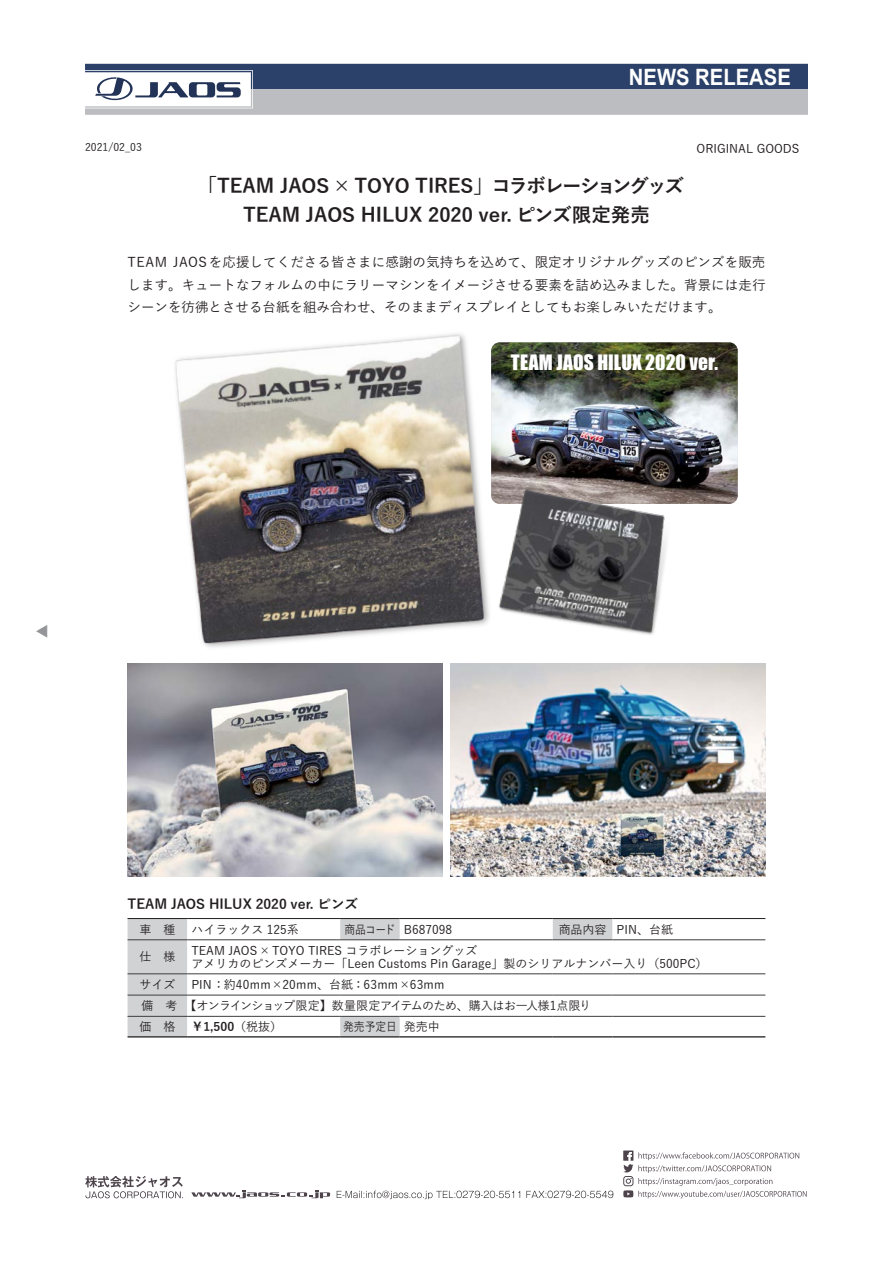
<style>
.page{position:relative;width:893px;height:1263px;background:#fff}
.page>*{position:absolute;margin:0;border:0;box-sizing:border-box;transform-origin:0 0}
.t1{font:700 22.5px "Arial";color:#fff;scale:.9 1}
.t2{font:700 19.5px "Yu Gothic";letter-spacing:-.02em;color:#231f20}
.t3{font:700 19.5px "Yu Gothic";color:#231f20}
.t4{font:19.5px "Impact";letter-spacing:.005em;color:#fff}
.ノーマル{font:500 13.5px/22.5px "Yu Gothic";color:#231f20;text-align:justify}
.t5{font:700 13.5px "Yu Gothic";color:#231f20}
.t6{font:13.5px "Koz Go Pro";color:#939598}
.t7{font:500 12px "Yu Gothic";color:#231f20}
.t8{font:500 12px "Yu Gothic";letter-spacing:-.045em;color:#231f20}
.t9{font:500 12px "Yu Gothic";color:#231f20;scale:.9 1}
.t10{font:700 12px "Yu Gothic";color:#231f20}
.t11{font:500 10.5px "Yu Gothic";color:#231f20}
.s1{font-weight:500}
</style>
<div class="page">
<svg style="left:85px;top:64px;width:723px;height:51px"></svg>
<svg style="left:85px;top:1176px;width:98px;height:22px"></svg>
<svg style="left:623px;top:1150px;width:184px;height:48px"></svg>
<svg style="left:191px;top:1191px;width:139px;height:7px"></svg>
<svg style="left:337px;top:1191px;width:276px;height:8px"></svg>
<img style="left:175px;top:333px;width:310px;height:315px">
<img style="left:491px;top:342px;width:247px;height:162px">
<img style="left:485px;top:478px;width:200px;height:157px">
<img style="left:451px;top:663px;width:314px;height:213px">
<img style="left:128px;top:663px;width:314px;height:213px">
<svg style="left:128px;top:919px;width:484px;height:117px"></svg>
<hr style="left:128px;top:918px;width:59px;height:1px;background:#231f20">
<hr style="left:187px;top:918px;width:153px;height:1px;background:#231f20">
<hr style="left:340px;top:918px;width:60px;height:1px;background:#231f20">
<hr style="left:400px;top:918px;width:153px;height:1px;background:#231f20">
<hr style="left:553px;top:918px;width:59px;height:1px;background:#231f20">
<hr style="left:612px;top:918px;width:153px;height:1px;background:#231f20">
<hr style="left:128px;top:939px;width:59px;height:1px;background:#3e3e3f">
<hr style="left:187px;top:939px;width:153px;height:1px;background:#3e3e3f">
<hr style="left:340px;top:939px;width:60px;height:1px;background:#3e3e3f">
<hr style="left:400px;top:939px;width:153px;height:1px;background:#3e3e3f">
<hr style="left:553px;top:939px;width:59px;height:1px;background:#3e3e3f">
<hr style="left:612px;top:939px;width:153px;height:1px;background:#3e3e3f">
<hr style="left:128px;top:973px;width:59px;height:1px;background:#3e3e3f">
<hr style="left:187px;top:973px;width:153px;height:1px;background:#3e3e3f">
<hr style="left:340px;top:973px;width:60px;height:1px;background:#3e3e3f">
<hr style="left:400px;top:973px;width:153px;height:1px;background:#3e3e3f">
<hr style="left:553px;top:973px;width:59px;height:1px;background:#3e3e3f">
<hr style="left:612px;top:973px;width:153px;height:1px;background:#3e3e3f">
<hr style="left:128px;top:995px;width:59px;height:1px;background:#3e3e3f">
<hr style="left:187px;top:995px;width:153px;height:1px;background:#3e3e3f">
<hr style="left:340px;top:995px;width:60px;height:1px;background:#3e3e3f">
<hr style="left:400px;top:995px;width:153px;height:1px;background:#3e3e3f">
<hr style="left:553px;top:995px;width:59px;height:1px;background:#3e3e3f">
<hr style="left:612px;top:995px;width:153px;height:1px;background:#3e3e3f">
<hr style="left:128px;top:1016px;width:59px;height:1px;background:#3e3e3f">
<hr style="left:187px;top:1016px;width:153px;height:1px;background:#3e3e3f">
<hr style="left:340px;top:1016px;width:60px;height:1px;background:#3e3e3f">
<hr style="left:400px;top:1016px;width:153px;height:1px;background:#3e3e3f">
<hr style="left:553px;top:1016px;width:59px;height:1px;background:#3e3e3f">
<hr style="left:612px;top:1016px;width:153px;height:1px;background:#3e3e3f">
<hr style="left:128px;top:1036px;width:59px;height:1px;background:#3e3e3f">
<hr style="left:187px;top:1036px;width:153px;height:1px;background:#3e3e3f">
<hr style="left:340px;top:1036px;width:60px;height:1px;background:#3e3e3f">
<hr style="left:400px;top:1036px;width:153px;height:1px;background:#3e3e3f">
<hr style="left:553px;top:1036px;width:59px;height:1px;background:#3e3e3f">
<hr style="left:612px;top:1036px;width:153px;height:1px;background:#3e3e3f">
<h1 class="t1" style="left:629px;top:61px;width:182px">NEWS RELEASE</h1>
<p class="t11" style="left:85px;top:137px;width:58px">2021/02_03</p>
<p class="t7" style="left:697px;top:138px;width:104px">ORIGINAL GOODS</p>
<p class="t2" style="left:198px;top:175px;width:488px">「TEAM JAOS × TOYO TIRES」コラボレーショングッズ</p>
<p class="t3" style="left:243px;top:203px;width:408px">TEAM JAOS HILUX 2020 ver. ピンズ限定発売</p>
<p class="ノーマル" style="left:128px;top:249px;width:639px">TEAM JAOSを応援してくださる皆さまに感謝の気持ちを込めて、限定オリジナルグッズのピンズを販売します。キュートなフォルムの中にラリーマシンをイメージさせる要素を詰め込みました。背景には走行シーンを彷彿とさせる台紙を組み合わせ、そのままディスプレイとしてもお楽しみいただけます。</p>
<p class="t4" style="left:511px;top:348px;width:209px">TEAM JAOS HILUX 2020 ver.</p>
<p class="t6" style="left:34px;top:638px;width:15px;rotate:-90deg">▲</p>
<p class="t5" style="left:128px;top:896px;width:232px">TEAM JAOS HILUX 2020 ver. ピンズ</p>
<p class="t7" style="left:139px;top:918px;width:37px">車　種</p>
<p class="t7" style="left:191px;top:918px;width:109px">ハイラックス 125系</p>
<p class="t9" style="left:344px;top:918px;width:58px">商品コード</p>
<p class="t7" style="left:404px;top:918px;width:50px">B687098</p>
<p class="t7" style="left:559px;top:918px;width:49px">商品内容</p>
<p class="t7" style="left:617px;top:918px;width:58px">PIN、台紙</p>
<p class="t7" style="left:139px;top:946px;width:37px">仕　様</p>
<p class="t7" style="left:191px;top:939px;width:288px">TEAM JAOS×TOYO TIRES コラボレーショングッズ</p>
<p class="t7" style="left:191px;top:952px;width:518px">アメリカのピンズメーカー「Leen Customs Pin Garage」製のシリアルナンバー入り（500PC）</p>
<p class="t7" style="left:139px;top:973px;width:37px">サイズ</p>
<p class="t7" style="left:191px;top:973px;width:255px">PIN：約40mm×20mm、台紙：63mm×63mm</p>
<p class="t7" style="left:141px;top:995px;width:37px">備　考</p>
<p class="t8" style="left:185px;top:995px;width:408px">【オンラインショップ限定】数量限定アイテムのため、購入はお一人様1点限り</p>
<p class="t7" style="left:139px;top:1016px;width:37px">価　格</p>
<p class="t10" style="left:191px;top:1020px;width:92px">￥1,500<span class="s1">（税抜）</span></p>
<p class="t9" style="left:343px;top:1016px;width:61px">発売予定日</p>
<p class="t7" style="left:404px;top:1016px;width:37px">発売中</p>
</div>
